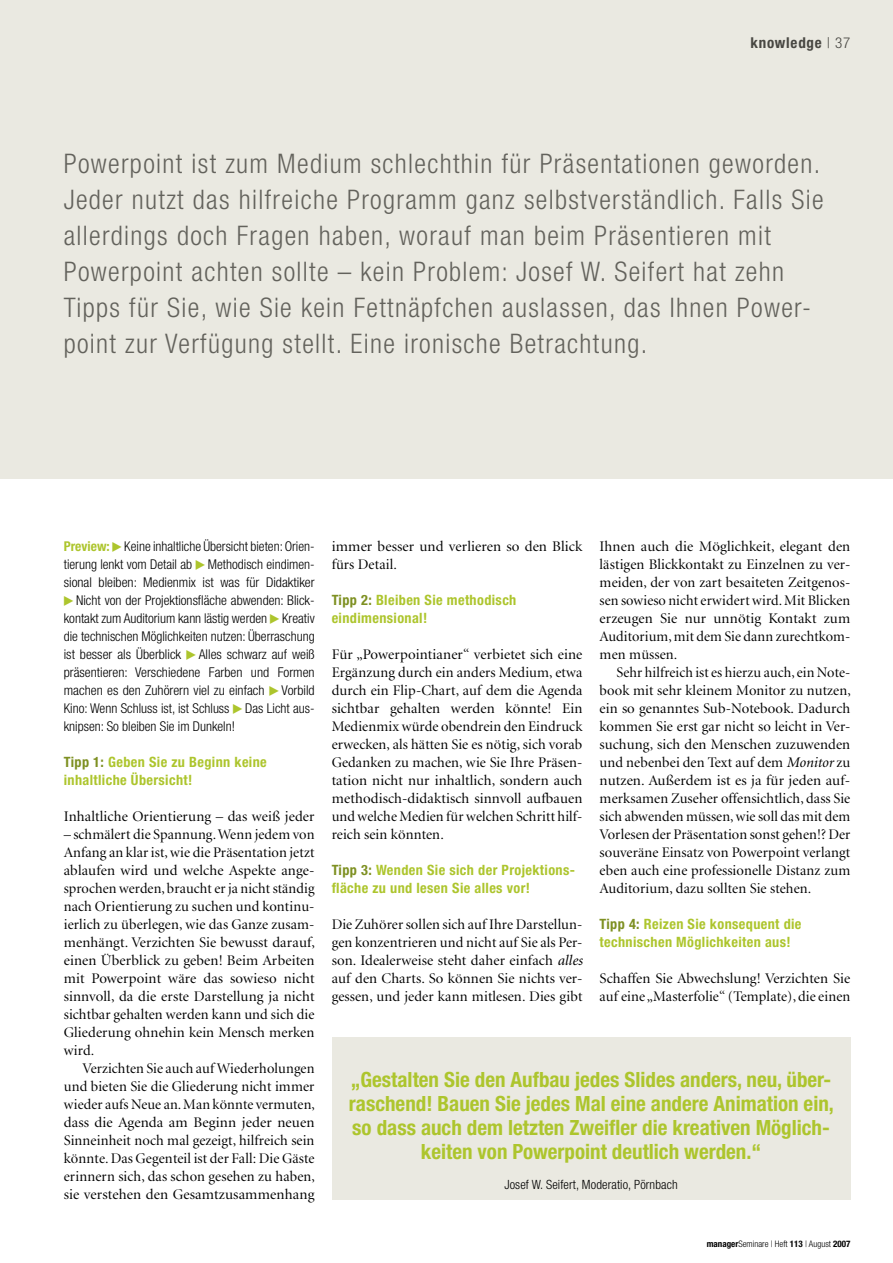
<style>
.page{position:relative;width:893px;height:1263px;background:#fff}
.page>*{position:absolute;margin:0;border:0;box-sizing:border-box;transform-origin:0 0}
._1_3_Vorspann{font:300 condensed 27px/36px "Helvetica Neue LT";letter-spacing:.05em;color:#63625c}
.Zitat{font:700 condensed 21px/24px "Helvetica Neue LT";color:#adc52d;text-align:center}
.t1{font:700 condensed 15px "Helvetica Neue LT";letter-spacing:.05em;color:#484742}
._1_4_Fließ{font:14.7px/18px "Minion Display";letter-spacing:.01em;color:#000;text-align:justify}
._1_4_Fließ_Einzug{font:14.7px/18px "Minion Display";letter-spacing:.01em;color:#000;text-align:justify}
.Zwischentitel{font:700 condensed 14.25px/18px "Helvetica Neue LT";letter-spacing:.025em;color:#adc52d}
._1_4_Fließ-2{font:300 condensed 13.5px "Helvetica Neue LT";color:#000}
._1_7_1_BildLegende_Kasten{font:300 condensed 12.75px "Helvetica Neue LT";letter-spacing:.01em;color:#000}
.t2{font:300 condensed 9px "Helvetica Neue LT";color:#000}
.s1{font-weight:300}
.s2{font-weight:700;color:#adc52d}
.s3{color:#fff}
.s4{color:#7e9022}
.s5{font-family:"Minion";font-style:italic}
.s6{font-weight:700}
</style>
<div class="page">
<div style="left:0;top:0;width:893px;height:479px;background:#eae9e1"></div>
<div style="left:332px;top:1037px;width:518px;height:162px;background:#eae9e1"></div>
<p class="t1" style="left:750px;top:33px;width:101px">knowledge <span class="s1">| 37</span></p>
<p class="_1_3_Vorspann" style="left:64px;top:145px;width:761px">Powerpoint ist zum Medium schlechthin für Präsentationen geworden.<br>Jeder nutzt das hilfreiche Programm ganz selbstverständlich. Falls Sie allerdings doch Fragen haben, worauf man beim Präsentieren mit Powerpoint achten sollte – kein Problem: Josef W. Seifert hat zehn Tipps für Sie, wie Sie kein Fettnäpfchen auslassen, das Ihnen Power&shy;point zur Verfügung stellt. Eine ironische Betrachtung.</p>
<p class="_1_4_Fließ-2" style="left:64px;top:539px;width:252px"><span class="s2">Preview:</span> <span class="s3">I</span>Keine inhaltliche Übersicht bieten: Orien-</p>
<p class="_1_4_Fließ-2" style="left:64px;top:557px;width:252px">tierung lenkt vom Detail ab <span class="s3">I</span>Methodisch eindimen-</p>
<p class="_1_4_Fließ-2" style="left:64px;top:575px;width:252px">sional bleiben: Medienmix ist was für Didaktiker</p>
<p class="_1_4_Fließ-2" style="left:74px;top:593px;width:242px"><span class="s3">I</span>Nicht von der Projektionsfläche abwenden: Blick-</p>
<p class="_1_4_Fließ-2" style="left:64px;top:611px;width:252px">kontakt zum Auditorium kann lästig werden <span class="s3">I</span>Kreativ</p>
<p class="_1_4_Fließ-2" style="left:64px;top:629px;width:252px">die technischen Möglichkeiten nutzen: Überraschung</p>
<p class="_1_4_Fließ-2" style="left:64px;top:647px;width:252px">ist besser als Überblick <span class="s3">I</span>Alles schwarz auf weiß</p>
<p class="_1_4_Fließ-2" style="left:64px;top:665px;width:252px">präsentieren: Verschiedene Farben und Formen</p>
<p class="_1_4_Fließ-2" style="left:64px;top:683px;width:252px">machen es den Zuhörern viel zu einfach <span class="s3">I</span>Vorbild</p>
<p class="_1_4_Fließ-2" style="left:64px;top:701px;width:252px">Kino: Wenn Schluss ist, ist Schluss <span class="s3">I</span>Das Licht aus-</p>
<p class="_1_4_Fließ-2" style="left:64px;top:719px;width:173px">knipsen: So bleiben Sie im Dunkeln!</p>
<p class="Zwischentitel" style="left:64px;top:753px;width:205px"><span class="s4">Tipp 1:</span> Geben Sie zu Beginn keine inhaltliche Übersicht!</p>
<p class="_1_4_Fließ" style="left:64px;top:808px;width:252px">Inhaltliche Orientierung – das weiß jeder</p>
<p class="_1_4_Fließ" style="left:64px;top:826px;width:253px">– schmälert die Spannung. Wenn jedem von Anfang an klar ist, wie die Präsentation jetzt ablaufen wird und welche Aspekte ange&shy;sprochen werden, braucht er ja nicht ständig nach Orientierung zu suchen und kontinu&shy;ierlich zu überlegen, wie das Ganze zusam&shy;menhängt. Verzichten Sie bewusst darauf, einen Überblick zu geben! Beim Arbeiten mit Powerpoint wäre das sowieso nicht sinnvoll, da die erste Darstellung ja nicht sichtbar gehalten werden kann und sich die Gliederung ohnehin kein Mensch merken wird.</p>
<p class="_1_4_Fließ_Einzug" style="left:64px;top:1060px;width:253px;text-indent:19px">Verzichten Sie auch auf Wiederholungen und bieten Sie die Gliederung nicht immer wieder aufs Neue an. Man könnte vermuten, dass die Agenda am Beginn jeder neuen Sinneinheit noch mal gezeigt, hilfreich sein könnte. Das Gegenteil ist der Fall: Die Gäste erinnern sich, das schon gesehen zu haben, sie verstehen den Gesamtzusammenhang</p>
<p class="_1_4_Fließ_Einzug" style="left:332px;top:538px;width:252px">immer besser und verlieren so den Blick fürs Detail.</p>
<p class="Zwischentitel" style="left:332px;top:591px;width:186px"><span class="s4">Tipp 2:</span> Bleiben Sie methodisch eindimensional!</p>
<p class="_1_4_Fließ" style="left:332px;top:646px;width:252px">Für „Powerpointianer“ verbietet sich eine Ergänzung durch ein anders Medium, etwa durch ein Flip-Chart, auf dem die Agenda sichtbar gehalten werden könnte! Ein Medienmix würde obendrein den Eindruck erwecken, als hätten Sie es nötig, sich vorab Gedanken zu machen, wie Sie Ihre Präsen&shy;tation nicht nur inhaltlich, sondern auch methodisch-didaktisch sinnvoll aufbauen und welche Medien für welchen Schritt hilf&shy;reich sein könnten.</p>
<p class="Zwischentitel" style="left:332px;top:861px;width:245px"><span class="s4">Tipp 3:</span> Wenden Sie sich der Projektions&shy;fläche zu und lesen Sie alles vor!</p>
<p class="_1_4_Fließ" style="left:332px;top:916px;width:252px">Die Zuhörer sollen sich auf Ihre Darstellun&shy;gen konzentrieren und nicht auf Sie als Per&shy;son. Idealerweise steht daher einfach <span class="s5">alles </span>auf den Charts. So können Sie nichts ver&shy;gessen, und jeder kann mitlesen. Dies gibt</p>
<p class="_1_4_Fließ" style="left:600px;top:538px;width:252px">Ihnen auch die Möglichkeit, elegant den lästigen Blickkontakt zu Einzelnen zu ver&shy;meiden, der von zart besaiteten Zeitgenos&shy;sen sowieso nicht erwidert wird. Mit Blicken erzeugen Sie nur unnötig Kontakt zum Auditorium, mit dem Sie dann zurechtkom&shy;men müssen.</p>
<p class="_1_4_Fließ_Einzug" style="left:600px;top:664px;width:253px;text-indent:17px">Sehr hilfreich ist es hierzu auch, ein Note&shy;book mit sehr kleinem Monitor zu nutzen, ein so genanntes Sub-Notebook. Dadurch kommen Sie erst gar nicht so leicht in Ver&shy;suchung, sich den Menschen zuzuwenden und nebenbei den Text auf dem <span class="s5">Monitor</span> zu nutzen. Außerdem ist es ja für jeden auf&shy;merksamen Zuseher offensichtlich, dass Sie sich abwenden müssen, wie soll das mit dem Vorlesen der Präsentation sonst gehen!? Der souveräne Einsatz von Powerpoint verlangt eben auch eine professionelle Distanz zum Auditorium, dazu sollten Sie stehen.</p>
<p class="Zwischentitel" style="left:600px;top:915px;width:203px"><span class="s4">Tipp 4:</span> Reizen Sie konsequent die technischen Möglichkeiten aus!</p>
<p class="_1_4_Fließ" style="left:600px;top:970px;width:252px">Schaffen Sie Abwechslung! Verzichten Sie auf eine „Masterfolie“ (Template), die einen</p>
<p class="Zitat" style="left:349px;top:1067px;width:486px">„Gestalten Sie den Aufbau jedes Slides anders, neu, über&shy;raschend! Bauen Sie jedes Mal eine andere Animation ein, so dass auch dem letzten Zweifler die kreativen Möglich&shy;keiten von Powerpoint deutlich werden.“</p>
<p class="_1_7_1_BildLegende_Kasten" style="left:504px;top:1177px;width:175px">Josef W. Seifert, Moderatio, Pörnbach</p>
<p class="t2" style="left:707px;top:1238px;width:145px"><span class="s6">manager</span>Seminare | Heft <span class="s6">113</span> | August <span class="s6">2007</span></p>
</div>
